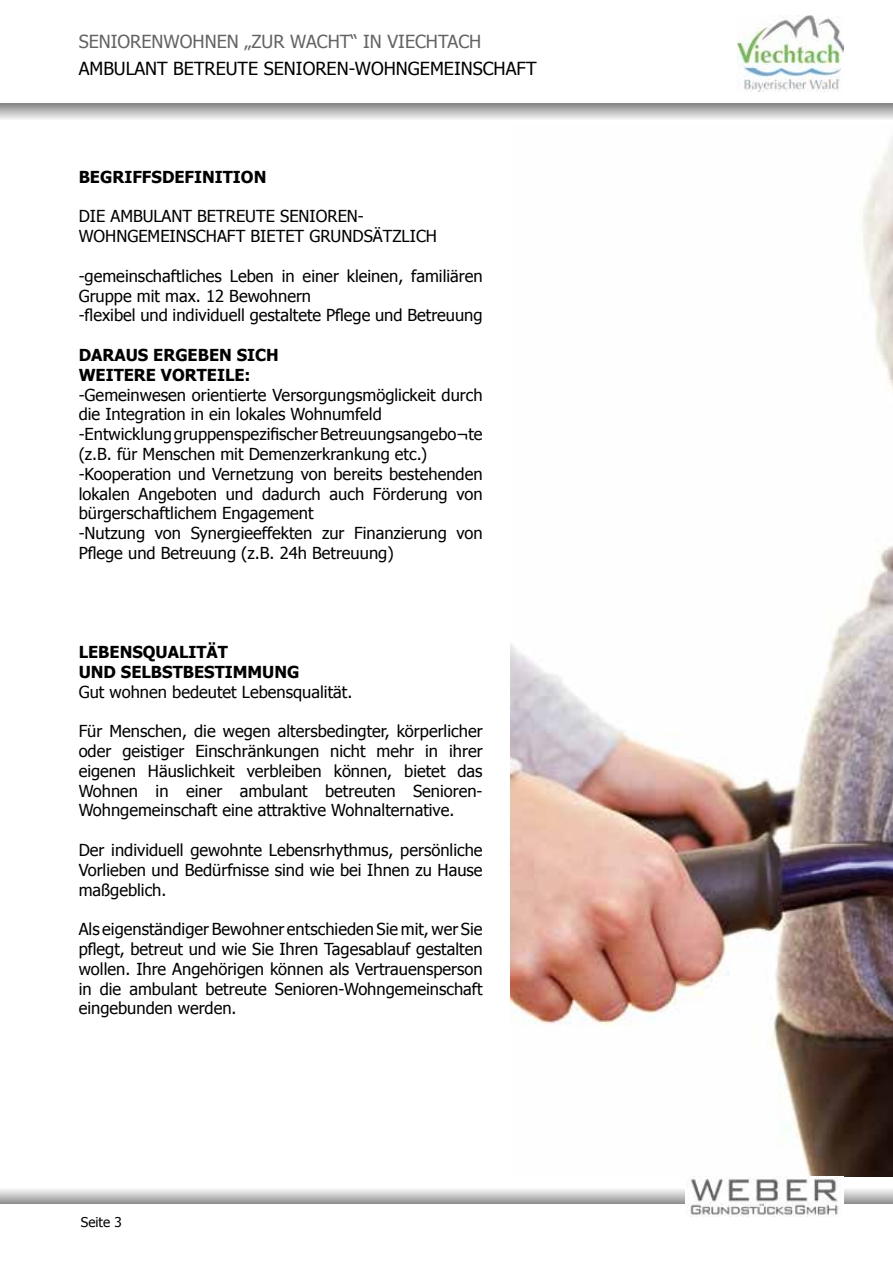
<style>
.page{position:relative;width:893px;height:1263px;background:#fff}
.page>*{position:absolute;margin:0;border:0;box-sizing:border-box;transform-origin:0 0}
.t1{font:18px "Tahoma";color:#000}
.t2{font:18px "Tahoma";color:#646363}
.t3{font:16.5px/19.8px "Tahoma";color:#000}
.t4{font:700 16.5px/19.8px "Tahoma";color:#000}
.t5{font:13.5px "Tahoma";color:#000}
</style>
<div class="page">
<img style="left:510px;top:137px;width:383px;height:1040px">
<svg style="left:0;top:104px;width:893px;height:15px;background:#bcbcbc"></svg>
<img style="left:737px;top:16px;width:106px;height:75px">
<svg style="left:0;top:1189px;width:893px;height:15px;background:#c1c1c1"></svg>
<img style="left:686px;top:1177px;width:157px;height:39px">
<p class="t2" style="left:79px;top:30px;width:404px">SENIORENWOHNEN „ZUR WACHT“ IN VIECHTACH</p>
<p class="t1" style="left:79px;top:57px;width:460px">AMBULANT BETREUTE SENIOREN-WOHNGEMEINSCHAFT</p>
<p class="t4" style="left:79px;top:166px;width:189px">BEGRIFFSDEFINITION</p>
<p class="t3" style="left:79px;top:206px;width:360px">DIE AMBULANT BETREUTE SENIOREN-<br>WOHNGEMEINSCHAFT BIETET GRUNDSÄTZLICH</p>
<p class="t3" style="left:79px;top:265px;width:405px">-gemeinschaftliches Leben in einer kleinen, familiären<br>Gruppe mit max. 12 Bewohnern<br>-flexibel und individuell gestaltete Pflege und Betreuung</p>
<p class="t4" style="left:79px;top:344px;width:202px">DARAUS ERGEBEN SICH<br>WEITERE VORTEILE:</p>
<p class="t3" style="left:79px;top:384px;width:405px">-Gemeinwesen orientierte Versorgungsmöglickeit durch die Integration in ein lokales Wohnumfeld<br>-Entwicklung gruppenspezifischer Betreuungsangebo¬te (z.B. für Menschen mit Demenzerkrankung etc.) -Kooperation und Vernetzung von bereits bestehenden lokalen Angeboten und dadurch auch Förderung von bürgerschaftlichem Engagement<br>-Nutzung von Synergieeffekten zur Finanzierung von Pflege und Betreuung (z.B. 24h Betreuung)</p>
<p class="t4" style="left:79px;top:641px;width:222px">LEBENSQUALITÄT<br>UND SELBSTBESTIMMUNG</p>
<p class="t3" style="left:79px;top:681px;width:275px">Gut wohnen bedeutet Lebensqualität.</p>
<p class="t3" style="left:79px;top:720px;width:405px;text-align:justify">Für Menschen, die wegen altersbedingter, körperlicher oder geistiger Einschränkungen nicht mehr in ihrer eigenen Häuslichkeit verbleiben können, bietet das Wohnen in einer ambulant betreuten Senioren-Wohngemeinschaft eine attraktive Wohnalternative.</p>
<p class="t3" style="left:79px;top:839px;width:405px;text-align:justify">Der individuell gewohnte Lebensrhythmus, persönliche Vorlieben und Bedürfnisse sind wie bei Ihnen zu Hause maßgeblich.</p>
<p class="t3" style="left:79px;top:918px;width:405px;text-align:justify">Als eigenständiger Bewohner entschieden Sie mit, wer Sie pflegt, betreut und wie Sie Ihren Tagesablauf gestalten wollen. Ihre Angehörigen können als Vertrauensperson in die ambulant betreute Senioren-Wohngemeinschaft eingebunden werden.</p>
<p class="t5" style="left:81px;top:1213px;width:42px">Seite 3</p>
</div>
